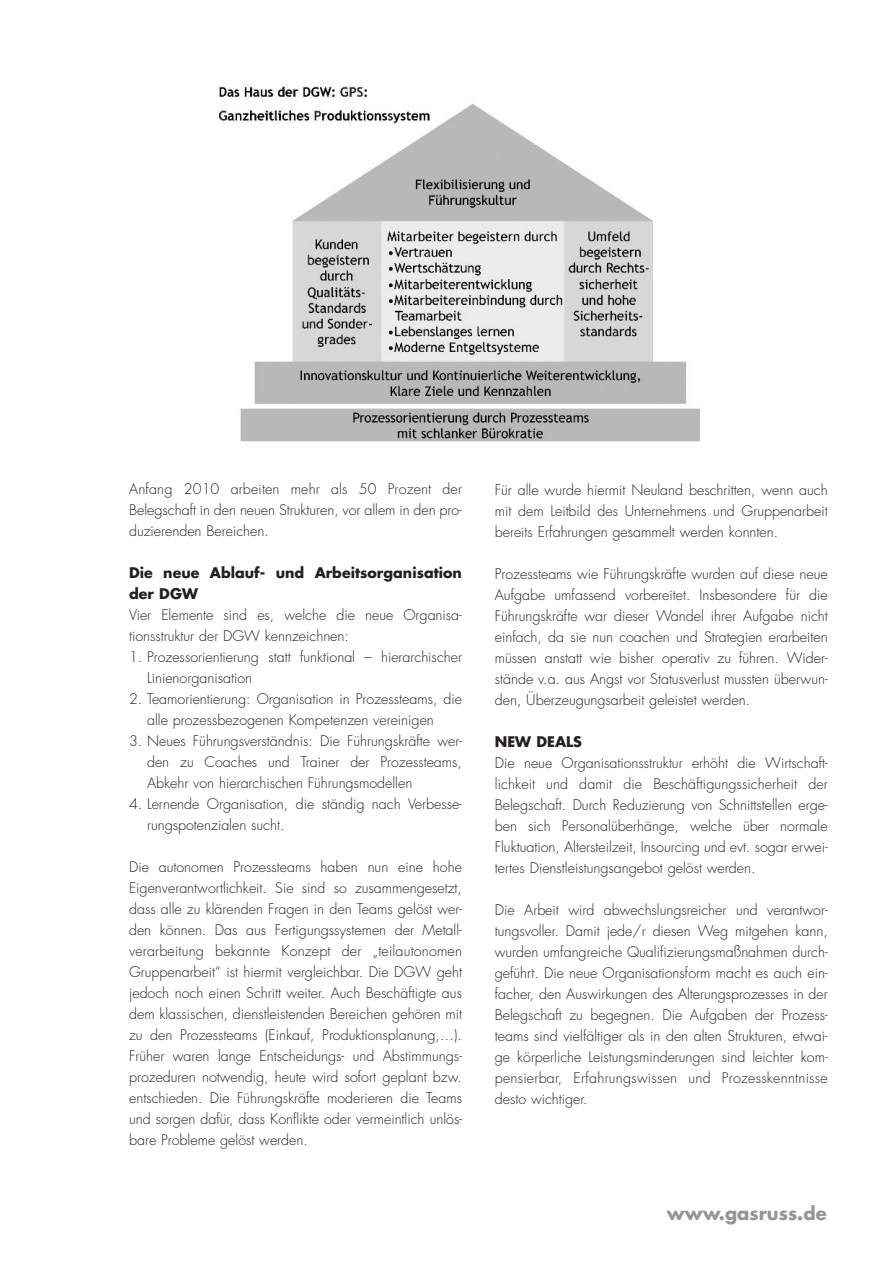
<style>
.page{position:relative;width:893px;height:1263px;background:#fff}
.page>*{position:absolute;margin:0;border:0;box-sizing:border-box;transform-origin:0 0}
.t1{font:700 18px "Futura";color:#939598}
.t2{font:300 14.25px/21px "Futura";color:#231f20;text-align:justify}
.t3{font:700 14.25px/21px "Futura";color:#231f20}
</style>
<div class="page">
<img style="left:218px;top:83px;width:482px;height:359px">
<p class="t2" style="left:129px;top:480px;width:334px">Anfang 2010 arbeiten mehr als 50 Prozent der Belegschaft in den neuen Strukturen, vor allem in den pro&shy;duzierenden Bereichen.</p>
<p class="t3" style="left:129px;top:564px;width:334px">Die neue Ablauf- und Arbeitsorganisation der DGW</p>
<p class="t2" style="left:129px;top:606px;width:334px">Vier Elemente sind es, welche die neue Organisa&shy;tionsstruktur der DGW kennzeichnen:</p>
<p class="t2" style="left:147px;top:648px;width:316px;text-indent:-18px">1. Prozessorientierung statt funktional – hierarchischer<br>Linienorganisation</p>
<p class="t2" style="left:147px;top:690px;width:316px;text-indent:-18px">2. Teamorientierung: Organisation in Prozessteams, die alle prozessbezogenen Kompetenzen vereinigen</p>
<p class="t2" style="left:147px;top:732px;width:316px;text-indent:-18px">3. Neues Führungsverständnis: Die Führungskräfte wer&shy;den zu Coaches und Trainer der Prozessteams, Abkehr von hierarchischen Führungsmodellen</p>
<p class="t2" style="left:147px;top:795px;width:316px;text-indent:-18px">4. Lernende Organisation, die ständig nach Verbesse&shy;rungspotenzialen sucht.</p>
<p class="t2" style="left:129px;top:858px;width:334px">Die autonomen Prozessteams haben nun eine hohe Eigenverantwortlichkeit. Sie sind so zusammengesetzt, dass alle zu klärenden Fragen in den Teams gelöst wer&shy;den können. Das aus Fertigungssystemen der Metall&shy;verarbeitung bekannte Konzept der „teilautonomen Gruppenarbeit“ ist hiermit vergleichbar. Die DGW geht jedoch noch einen Schritt weiter. Auch Beschäftigte aus dem klassischen, dienstleistenden Bereichen gehören mit zu den Prozessteams (Einkauf, Produktionsplanung,…).<br>Früher waren lange Entscheidungs- und Abstimmungs&shy;prozeduren notwendig, heute wird sofort geplant bzw. entschieden. Die Führungskräfte moderieren die Teams und sorgen dafür, dass Konflikte oder vermeintlich unlös&shy;bare Probleme gelöst werden.</p>
<p class="t2" style="left:495px;top:480px;width:334px">Für alle wurde hiermit Neuland beschritten, wenn auch mit dem Leitbild des Unternehmens und Gruppenarbeit bereits Erfahrungen gesammelt werden konnten.</p>
<p class="t2" style="left:495px;top:564px;width:334px">Prozessteams wie Führungskräfte wurden auf diese neue Aufgabe umfassend vorbereitet. Insbesondere für die Führungskräfte war dieser Wandel ihrer Aufgabe nicht einfach, da sie nun coachen und Strategien erarbeiten müssen anstatt wie bisher operativ zu führen. Wider&shy;stände v.a. aus Angst vor Statusverlust mussten überwun&shy;den, Überzeugungsarbeit geleistet werden.</p>
<p class="t3" style="left:495px;top:732px;width:89px">NEW DEALS</p>
<p class="t2" style="left:495px;top:753px;width:334px">Die neue Organisationsstruktur erhöht die Wirtschaft&shy;lichkeit und damit die Beschäftigungssicherheit der Belegschaft. Durch Reduzierung von Schnittstellen erge&shy;ben sich Personalüberhänge, welche über normale Fluktuation, Altersteilzeit, Insourcing und evt. sogar erwei&shy;tertes Dienstleistungsangebot gelöst werden.</p>
<p class="t2" style="left:495px;top:900px;width:334px">Die Arbeit wird abwechslungsreicher und verantwor&shy;tungsvoller. Damit jede/r diesen Weg mitgehen kann, wurden umfangreiche Qualifizierungsmaßnahmen durch&shy;geführt. Die neue Organisationsform macht es auch ein&shy;facher, den Auswirkungen des Alterungsprozesses in der Belegschaft zu begegnen. Die Aufgaben der Prozess&shy;teams sind vielfältiger als in den alten Strukturen, etwai&shy;ge körperliche Leistungsminderungen sind leichter kom&shy;pensierbar, Erfahrungswissen und Prozesskenntnisse desto wichtiger.</p>
<p class="t1" style="left:667px;top:1205px;width:161px">www.gasruss.de</p>
</div>
